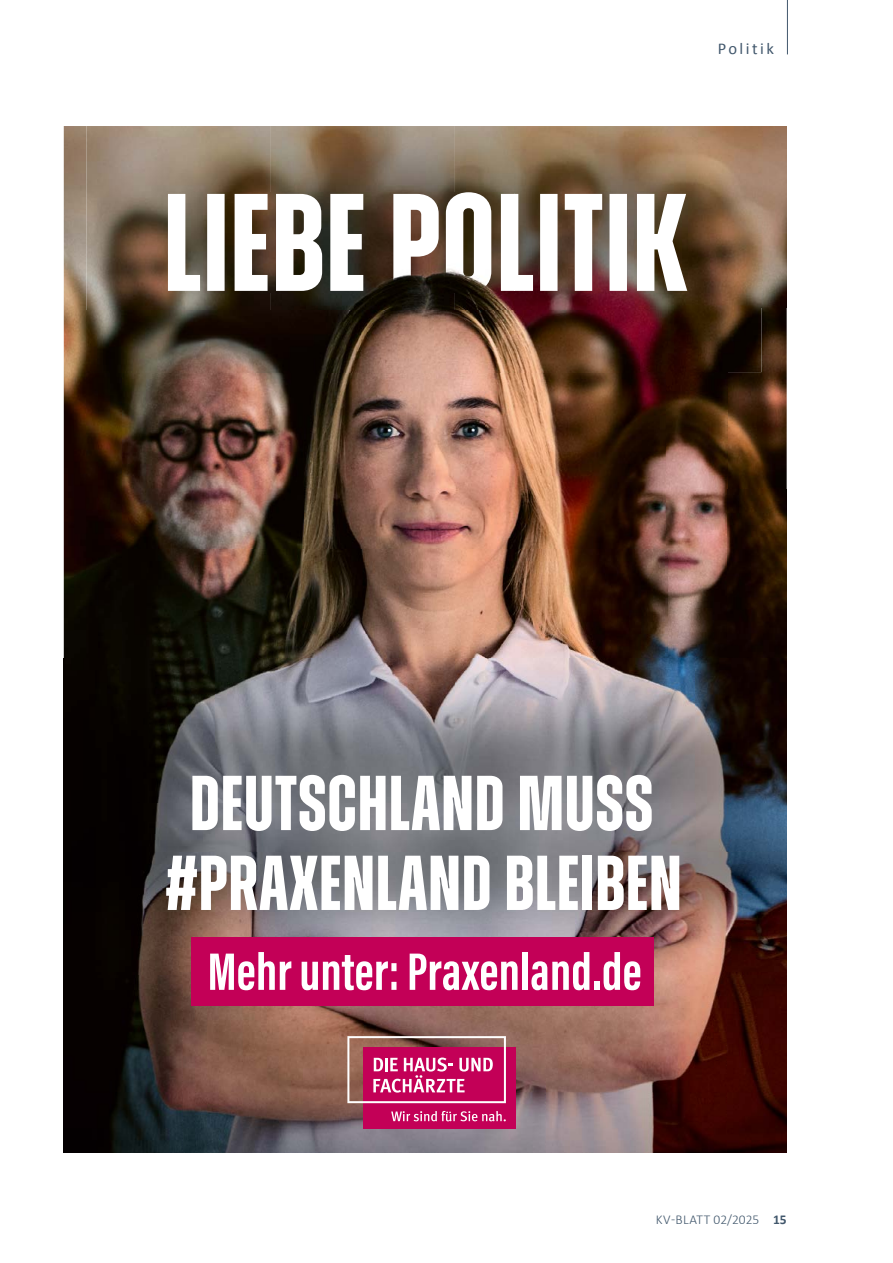
<style>
.page{position:relative;width:893px;height:1263px;background:#fff}
.page>*{position:absolute;margin:0;border:0;box-sizing:border-box;transform-origin:0 0}
.t1{font:700 77.55px/79.9px "Zuume";letter-spacing:.015em;color:#fff;text-align:center}
.t2{font:700 54.3px "Acumin Pro Extra Cond";letter-spacing:.005em;color:#fff}
.t3{font:16.5px "Calibri";letter-spacing:.15em;color:#41576c}
.t4{font:300 13.5px "Calibri";letter-spacing:.04em;color:#41576c}
.s1{font-weight:700}
</style>
<div class="page">
<hr style="left:787px;top:0;width:1px;height:54px;background:#41576c">
<img style="left:64px;top:126px;width:59px;height:532px">
<img style="left:761px;top:126px;width:26px;height:181px">
<img style="left:728px;top:307px;width:59px;height:351px">
<img style="left:123px;top:372px;width:605px;height:286px">
<img style="left:86px;top:126px;width:675px;height:246px">
<img style="left:168px;top:192px;width:519px;height:101px">
<img style="left:64px;top:658px;width:723px;height:494px">
<div style="left:191px;top:937px;width:463px;height:69px;background:#c30057"></div>
<div style="left:363px;top:1047px;width:153px;height:82px;background:#c30057"></div>
<svg style="left:391px;top:1111px;width:115px;height:10px"></svg>
<svg style="left:347px;top:1036px;width:159px;height:67px"></svg>
<p class="t3" style="left:718px;top:38px;width:58px">Politik</p>
<p class="t1" style="left:165px;top:764px;width:518px">DEUTSCHLAND MUSS #PRAXENLAND BLEIBEN</p>
<p class="t2" style="left:208px;top:938px;width:435px">Mehr unter: Praxenland.de</p>
<p class="t4" style="left:656px;top:1211px;width:132px">KV-BLATT 02/2025 <span class="s1">15</span></p>
</div>
